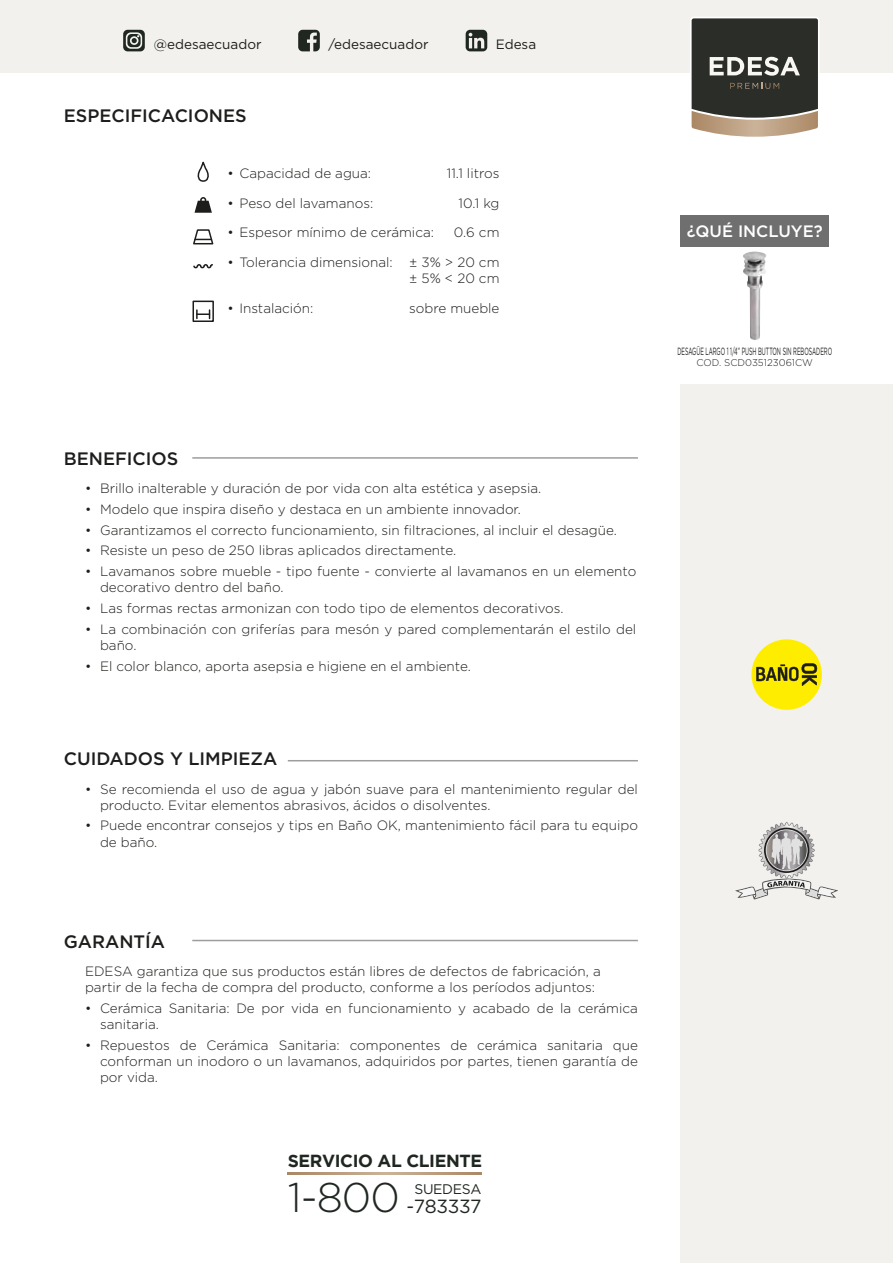
<style>
.page{position:relative;width:893px;height:1263px;background:#fff}
.page>*{position:absolute;margin:0;border:0;box-sizing:border-box;transform-origin:0 0}
.t1{font:19.05px "Gotham";letter-spacing:-.02em;color:#202721}
.t2{font:500 18px "Gotham";color:#1d1d1b}
.t3{font:700 17.55px "Gotham";letter-spacing:-.02em;color:#202721}
.t4{font:500 16.5px "Gotham";color:#fff}
.t5{font:13.95px "Gotham";letter-spacing:-.02em;color:#202721}
.t6{font:300 13.5px/16.2px "Gotham";color:#1d1d1b}
.t7{font:13.5px "Gotham";color:#1d1d1b}
.t8{font:10.5px "Gotham";color:#1d1d1b;scale:.5 1}
.t9{font:300 9.75px "Gotham";color:#1d1d1b}
.s1{font-weight:300;font-size:41.4px}
</style>
<div class="page">
<img style="left:743px;top:251px;width:24px;height:89px">
<div style="left:680px;top:385px;width:213px;height:878px;background:#f3f1ed"></div>
<hr style="left:192px;top:457px;width:446px;height:2px;background:#9d9d9c">
<hr style="left:288px;top:760px;width:350px;height:1px;background:#9d9d9c">
<hr style="left:192px;top:940px;width:446px;height:1px;background:#9d9d9c">
<div style="left:751px;top:639px;width:71px;height:71px;background:#ffed00;border-radius:50%"></div>
<svg style="left:756px;top:663px;width:61px;height:23px"></svg>
<svg style="left:735px;top:822px;width:103px;height:77px"></svg>
<div style="left:0;top:0;width:893px;height:72px;background:#f3f1ed"></div>
<svg style="left:123px;top:30px;width:22px;height:21px"></svg>
<svg style="left:298px;top:30px;width:22px;height:21px"></svg>
<svg style="left:466px;top:30px;width:21px;height:21px"></svg>
<svg style="left:288px;top:1172px;width:193px;height:2px"></svg>
<svg style="left:688px;top:17px;width:133px;height:120px;background:#5f5c55"></svg>
<div style="left:680px;top:215px;width:149px;height:32px;background:#706f6f"></div>
<svg style="left:197px;top:162px;width:12px;height:20px"></svg>
<svg style="left:195px;top:197px;width:17px;height:16px"></svg>
<svg style="left:193px;top:229px;width:21px;height:16px"></svg>
<svg style="left:193px;top:264px;width:20px;height:5px"></svg>
<div style="left:192px;top:301px;width:22px;height:21px;border:2px solid #1d1d1b"></div>
<svg style="left:196px;top:310px;width:14px;height:8px"></svg>
<p class="t7" style="left:154px;top:35px;width:109px">@edesaecuador</p>
<p class="t7" style="left:328px;top:35px;width:102px">/edesaecuador</p>
<p class="t7" style="left:496px;top:35px;width:42px">Edesa</p>
<h2 class="t2" style="left:64px;top:103px;width:184px">ESPECIFICACIONES</h2>
<p class="t6" style="left:227px;top:165px;width:145px">• Capacidad de agua:</p>
<p class="t6" style="left:447px;top:165px;width:54px">11.1 litros</p>
<p class="t6" style="left:227px;top:194px;width:147px">• Peso del lavamanos:</p>
<p class="t6" style="left:459px;top:194px;width:42px">10.1 kg</p>
<p class="t6" style="left:227px;top:224px;width:208px">• Espesor mínimo de cerámica:</p>
<p class="t6" style="left:454px;top:224px;width:47px">0.6 cm</p>
<p class="t6" style="left:227px;top:254px;width:274px;text-align:right">• Tolerancia dimensional: ± 3% &gt; 20 cm ± 5% &lt; 20 cm</p>
<p class="t6" style="left:227px;top:300px;width:88px">• Instalación:</p>
<p class="t6" style="left:409px;top:300px;width:92px">sobre mueble</p>
<h2 class="t2" style="left:64px;top:447px;width:116px">BENEFICIOS</h2>
<p class="t6" style="left:85px;top:480px;width:458px">• Brillo inalterable y duración de por vida con alta estética y asepsia.</p>
<p class="t6" style="left:85px;top:501px;width:437px">• Modelo que inspira diseño y destaca en un ambiente innovador.</p>
<p class="t6" style="left:85px;top:521px;width:533px">• Garantizamos el correcto funcionamiento, sin filtraciones, al incluir el desagüe.</p>
<p class="t6" style="left:85px;top:542px;width:373px">• Resiste un peso de 250 libras aplicados directamente.</p>
<p class="t6" style="left:100px;top:563px;width:538px;text-indent:-15px">• Lavamanos sobre mueble - tipo fuente - convierte al lavamanos en un elemento decorativo dentro del baño.</p>
<p class="t6" style="left:85px;top:600px;width:480px">• Las formas rectas armonizan con todo tipo de elementos decorativos.</p>
<p class="t6" style="left:100px;top:620px;width:538px;text-indent:-15px">• La combinación con griferías para mesón y pared complementarán el estilo del baño.</p>
<p class="t6" style="left:85px;top:657px;width:387px">• El color blanco, aporta asepsia e higiene en el ambiente.</p>
<h2 class="t2" style="left:64px;top:747px;width:215px">CUIDADOS Y LIMPIEZA</h2>
<p class="t6" style="left:100px;top:780px;width:539px;text-indent:-15px">• Se recomienda el uso de agua y jabón suave para el mantenimiento regular del producto. Evitar elementos abrasivos, ácidos o disolventes.</p>
<p class="t6" style="left:100px;top:817px;width:539px;text-indent:-15px">• Puede encontrar consejos y tips en Baño OK, mantenimiento fácil para tu equipo de baño.</p>
<h2 class="t2" style="left:64px;top:929px;width:103px">GARANTÍA</h2>
<p class="t6" style="left:85px;top:963px;width:517px">EDESA garantiza que sus productos están libres de defectos de fabricación, a partir de la fecha de compra del producto, conforme a los períodos adjuntos:</p>
<p class="t6" style="left:100px;top:999px;width:539px;text-indent:-15px">• Cerámica Sanitaria: De por vida en funcionamiento y acabado de la cerámica sanitaria.</p>
<p class="t6" style="left:100px;top:1036px;width:539px;text-align:justify;text-indent:-15px">• Repuestos de Cerámica Sanitaria: componentes de cerámica sanitaria que conforman un inodoro o un lavamanos, adquiridos por partes, tienen garantía de por vida.</p>
<p class="t3" style="left:288px;top:1151px;width:196px">SERVICIO AL CLIENTE</p>
<h1 class="t1" style="left:288px;top:1194px;width:195px"><span class="s1">1-800</span> -783337</h1>
<p class="t5" style="left:414px;top:1180px;width:69px">SUEDESA</p>
<p class="t4" style="left:687px;top:220px;width:137px">¿QUÉ INCLUYE?</p>
<p class="t8" style="left:677px;top:344px;width:311px">DESAGÜE LARGO 1 1/4” PUSH BUTTON SIN REBOSADERO</p>
<p class="t9" style="left:696px;top:357px;width:118px">COD. SCD035123061CW</p>
</div>
